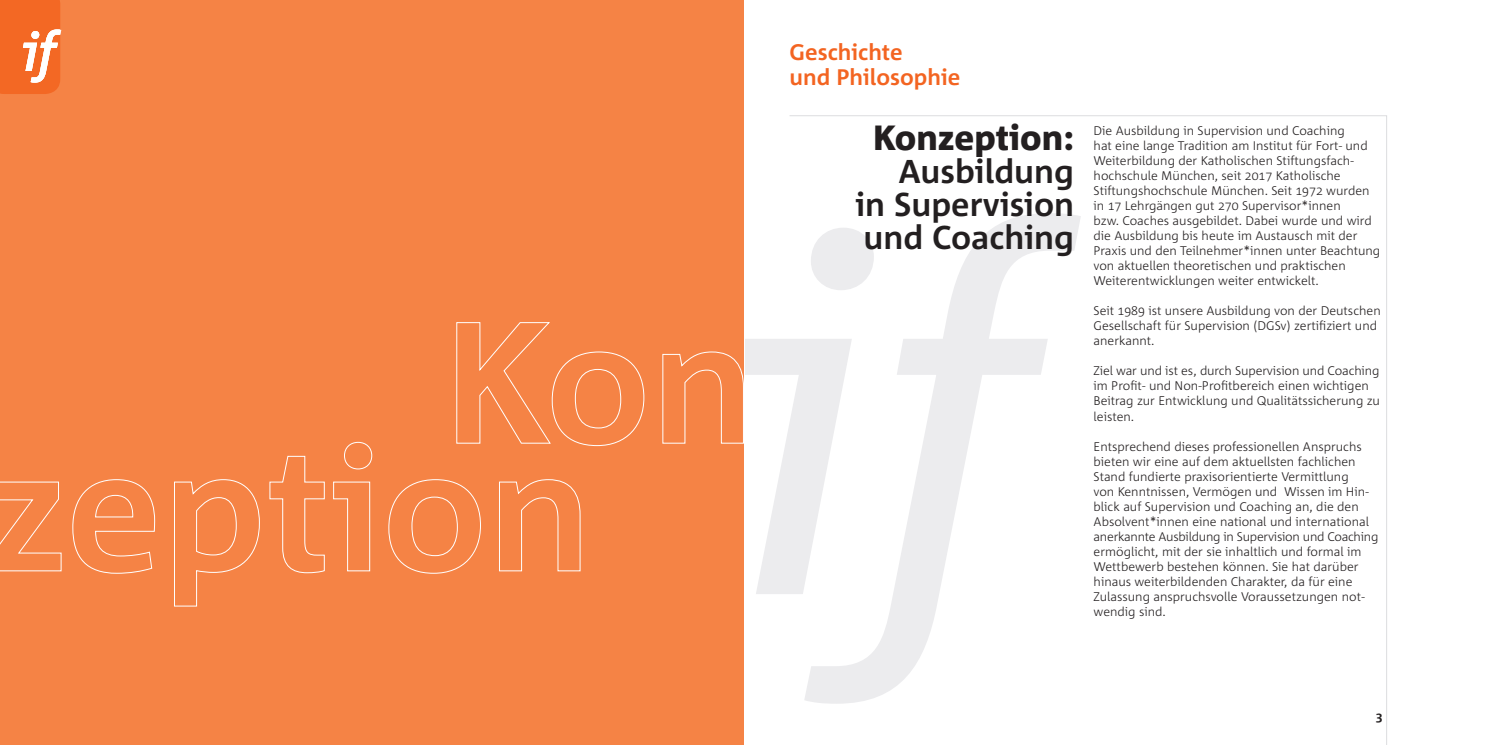
<style>
.page{position:relative;width:1489px;height:745px;background:#fff}
.page>*{position:absolute;margin:0;border:0;box-sizing:border-box;transform-origin:0 0}
.t1{font:800 35px "Corpid";color:#231f20}
.t2{font:700 33px/33px "Corpid";color:#231f20;text-align:justify}
.t3{font:700 22.5px/25px "Corpid";color:#f36421}
.t4{font:300 12.5px/15px "Corpid";color:#231f20}
.t5{font:700 12.5px "Corpid";color:#231f20}
</style>
<div class="page">
<svg style="left:745px;top:339px;width:59px;height:254px;fill:#ececee"></svg>
<svg style="left:804px;top:213px;width:276px;height:490px"></svg>
<div style="left:0;top:0;width:744px;height:744px;background:#f58345"></div>
<svg style="left:0;top:0;width:62px;height:94px;background:#f47c41"></svg>
<h3 class="t3" style="left:789px;top:40px;width:172px">Geschichte<br>und Philosophie</h3>
<h1 class="t1" style="left:873px;top:119px;width:202px">Konzeption:</h1>
<h2 class="t2" style="left:855px;top:155px;width:220px;text-indent:43px">Ausbildung in Supervision und Coaching</h2>
<p class="t4" style="left:1093px;top:123px;width:288px">Die Ausbildung in Supervision und Coaching<br>hat eine lange Tradition am Institut für Fort- und Weiterbildung der Katholischen Stiftungsfach&shy;hochschule München, seit 2017 Katholische Stiftungshochschule München. Seit 1972 wurden in 17 Lehrgängen gut 270 Supervisor*innen<br>bzw. Coaches ausgebildet. Dabei wurde und wird die Ausbildung bis heute im Austausch mit der Praxis und den Teilnehmer*innen unter Beachtung von aktuellen theoretischen und praktischen Weiterentwicklungen weiter entwickelt.</p>
<p class="t4" style="left:1093px;top:303px;width:289px">Seit 1989 ist unsere Ausbildung von der Deutschen<br>Gesellschaft für Supervision (DGSv) zertifiziert und anerkannt.</p>
<p class="t4" style="left:1093px;top:363px;width:288px">Ziel war und ist es, durch Supervision und Coaching im Profit- und Non-Profitbereich einen wichtigen Beitrag zur Entwicklung und Qualitätssicherung zu leisten.</p>
<p class="t4" style="left:1093px;top:438px;width:286px">Entsprechend dieses professionellen Anspruchs bieten wir eine auf dem aktuellsten fachlichen Stand fundierte praxisorientierte Vermittlung<br>von Kenntnissen, Vermögen und Wissen im Hin&shy;blick auf Supervision und Coaching an, die den Absolvent*innen eine national und international anerkannte Ausbildung in Supervision und Coaching ermöglicht, mit der sie inhaltlich und formal im Wettbewerb bestehen können. Sie hat darüber hinaus weiterbildenden Charakter, da für eine Zulassung anspruchsvolle Voraussetzungen not&shy;wendig sind.</p>
<p class="t5" style="left:1375px;top:709px;width:8px">3</p>
</div>
